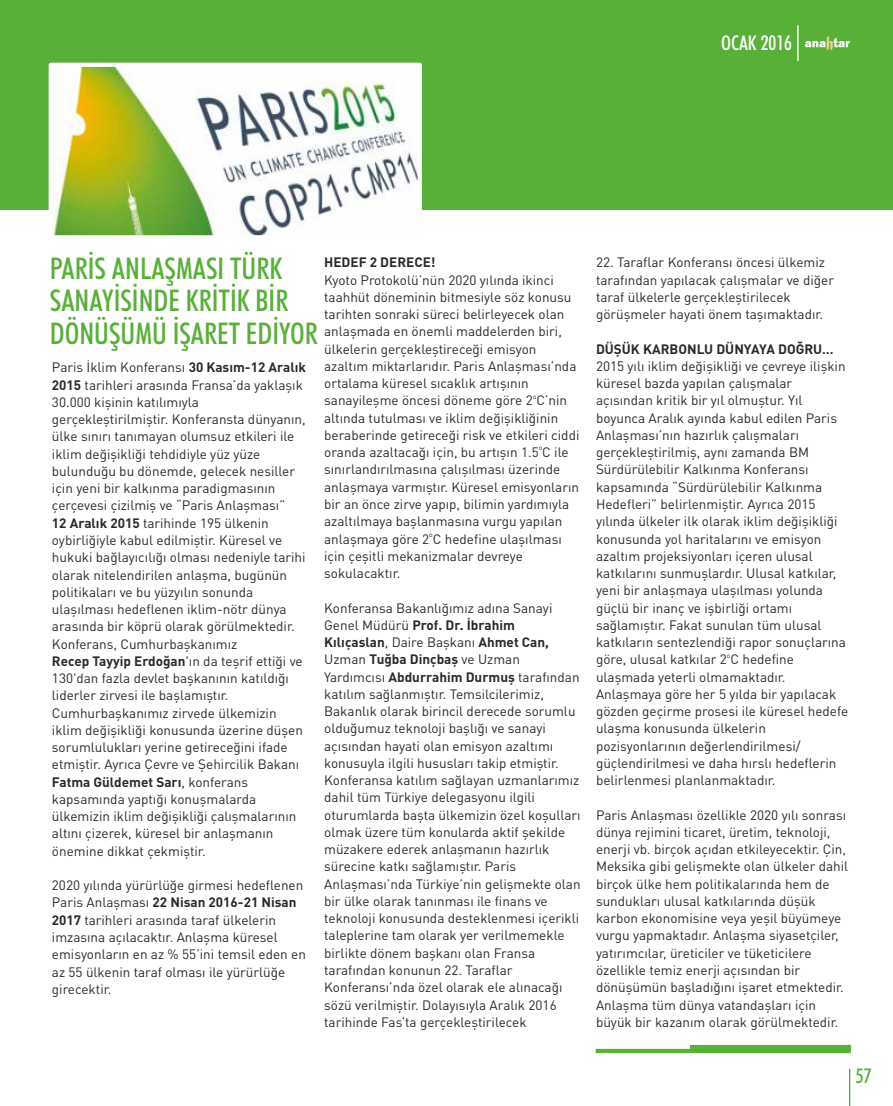
<style>
.page{position:relative;width:893px;height:1106px;background:#fff}
.page>*{position:absolute;margin:0;border:0;box-sizing:border-box;transform-origin:0 0}
.t1{font:500 condensed 30px/32.2px "Futura BT";color:#59b039}
.t2{font:500 condensed 20.25px "Futura BT";color:#fefefe}
.t3{font:500 condensed 20.25px "Futura BT";color:#59b039}
.t4{font:13.5px/17.2px "DIN Pro";color:#2b2a29}
.t5{font:700 13.5px "DIN Pro";color:#2b2a29}
.t6{font:6.75px "DIN Pro";color:#2b2a29}
.s1{font-weight:700}
</style>
<div class="page">
<div style="left:0;top:0;width:893px;height:209px;background:#59b039"></div>
<svg style="left:849px;top:1068px;width:1px;height:38px"></svg>
<svg style="left:797px;top:25px;width:2px;height:36px"></svg>
<svg style="left:805px;top:36px;width:45px;height:15px"></svg>
<svg style="left:596px;top:1044px;width:255px;height:9px"></svg>
<img style="left:54px;top:68px;width:363px;height:166px">
<div style="left:49px;top:63px;width:373px;height:176px;border:4px solid #fefefe"></div>
<h2 class="t2" style="left:721px;top:35px;width:72px">OCAK 2016</h2>
<h1 class="t1" style="left:50px;top:255px;width:270px">PARİS ANLAŞMASI TÜRK<br>SANAYİSİNDE KRİTİK BİR<br>DÖNÜŞÜMÜ İŞARET EDİYOR</h1>
<p class="t5" style="left:324px;top:257px;width:113px">HEDEF 2 DERECE!</p>
<p class="t4" style="left:324px;top:272px;width:254px">Kyoto Protokolü’nün 2020 yılında ikinci taahhüt döneminin bitmesiyle söz konusu tarihten sonraki süreci belirleyecek olan anlaşmada en önemli maddelerden biri, ülkelerin gerçekleştireceği emisyon azaltım miktarlarıdır. Paris Anlaşması’nda ortalama küresel sıcaklık artışının</p>
<p class="t6" style="left:533px;top:393px;width:5px">o</p>
<p class="t4" style="left:324px;top:393px;width:257px">sanayileşme öncesi döneme göre 2 C’nin altında tutulması ve iklim değişikliğinin beraberinde getireceği risk ve etkileri ciddi</p>
<p class="t6" style="left:539px;top:445px;width:5px">o</p>
<p class="t4" style="left:324px;top:445px;width:256px">oranda azaltacağı için, bu artışın 1.5 C ile sınırlandırılmasına çalışılması üzerinde anlaşmaya varmıştır. Küresel emisyonların bir an önce zirve yapıp, bilimin yardımıyla azaltılmaya başlanmasına vurgu yapılan</p>
<p class="t6" style="left:429px;top:531px;width:5px">o</p>
<p class="t4" style="left:324px;top:531px;width:239px">anlaşmaya göre 2 C hedefine ulaşılması için çeşitli mekanizmalar devreye sokulacaktır.</p>
<p class="t4" style="left:324px;top:600px;width:258px">Konferansa Bakanlığımız adına Sanayi Genel Müdürü <span class="s1">Prof. Dr. İbrahim Kılıçaslan</span>, Daire Başkanı <span class="s1">Ahmet Can, </span>Uzman <span class="s1">Tuğba Dinçbaş</span> ve Uzman Yardımcısı <span class="s1">Abdurrahim Durmuş</span> tarafından katılım sağlanmıştır. Temsilcilerimiz, Bakanlık olarak birincil derecede sorumlu olduğumuz teknoloji başlığı ve sanayi açısından hayati olan emisyon azaltımı konusuyla ilgili hususları takip etmiştir.<br>Konferansa katılım sağlayan uzmanlarımız dahil tüm Türkiye delegasyonu ilgili oturumlarda başta ülkemizin özel koşulları olmak üzere tüm konularda aktif şekilde müzakere ederek anlaşmanın hazırlık sürecine katkı sağlamıştır. Paris Anlaşması’nda Türkiye’nin gelişmekte olan bir ülke olarak tanınması ile finans ve teknoloji konusunda desteklenmesi içerikli taleplerine tam olarak yer verilmemekle birlikte dönem başkanı olan Fransa tarafından konunun 22. Taraflar Konferansı’nda özel olarak ele alınacağı sözü verilmiştir. Dolayısıyla Aralık 2016 tarihinde Fas’ta gerçekleştirilecek</p>
<p class="t4" style="left:52px;top:360px;width:256px">Paris İklim Konferansı <span class="s1">30 Kasım-12 Aralık 2015</span> tarihleri arasında Fransa’da yaklaşık 30.000 kişinin katılımıyla gerçekleştirilmiştir. Konferansta dünyanın, ülke sınırı tanımayan olumsuz etkileri ile iklim değişikliği tehdidiyle yüz yüze bulunduğu bu dönemde, gelecek nesiller için yeni bir kalkınma paradigmasının çerçevesi çizilmiş ve “Paris Anlaşması”<br><span class="s1">12 Aralık 2015</span> tarihinde 195 ülkenin oybirliğiyle kabul edilmiştir. Küresel ve hukuki bağlayıcılığı olması nedeniyle tarihi olarak nitelendirilen anlaşma, bugünün politikaları ve bu yüzyılın sonunda ulaşılması hedeflenen iklim-nötr dünya arasında bir köprü olarak görülmektedir.<br>Konferans, Cumhurbaşkanımız<br><span class="s1">Recep Tayyip Erdoğan</span>'ın da teşrif ettiği ve 130'dan fazla devlet başkanının katıldığı liderler zirvesi ile başlamıştır.<br>Cumhurbaşkanımız zirvede ülkemizin iklim değişikliği konusunda üzerine düşen sorumlulukları yerine getireceğini ifade etmiştir. Ayrıca Çevre ve Şehircilik Bakanı <span class="s1">Fatma Güldemet Sarı</span>, konferans kapsamında yaptığı konuşmalarda ülkemizin iklim değişikliği çalışmalarının altını çizerek, küresel bir anlaşmanın önemine dikkat çekmiştir.</p>
<p class="t4" style="left:52px;top:878px;width:255px">2020 yılında yürürlüğe girmesi hedeflenen Paris Anlaşması <span class="s1">22 Nisan 2016-21 Nisan 2017</span> tarihleri arasında taraf ülkelerin imzasına açılacaktır. Anlaşma küresel emisyonların en az % 55’ini temsil eden en az 55 ülkenin taraf olması ile yürürlüğe girecektir.</p>
<p class="t4" style="left:596px;top:255px;width:239px">22. Taraflar Konferansı öncesi ülkemiz tarafından yapılacak çalışmalar ve diğer taraf ülkelerle gerçekleştirilecek görüşmeler hayati önem taşımaktadır.</p>
<p class="t5" style="left:596px;top:343px;width:239px">DÜŞÜK KARBONLU DÜNYAYA DOĞRU…</p>
<p class="t4" style="left:596px;top:359px;width:251px">2015 yılı iklim değişikliği ve çevreye ilişkin küresel bazda yapılan çalışmalar açısından kritik bir yıl olmuştur. Yıl boyunca Aralık ayında kabul edilen Paris Anlaşması’nın hazırlık çalışmaları gerçekleştirilmiş, aynı zamanda BM Sürdürülebilir Kalkınma Konferansı kapsamında “Sürdürülebilir Kalkınma Hedefleri” belirlenmiştir. Ayrıca 2015 yılında ülkeler ilk olarak iklim değişikliği konusunda yol haritalarını ve emisyon azaltım projeksiyonları içeren ulusal katkılarını sunmuşlardır. Ulusal katkılar, yeni bir anlaşmaya ulaşılması yolunda güçlü bir inanç ve işbirliği ortamı sağlamıştır. Fakat sunulan tüm ulusal katkıların sentezlendiği rapor sonuçlarına</p>
<p class="t6" style="left:727px;top:652px;width:5px">o</p>
<p class="t4" style="left:596px;top:652px;width:254px">göre, ulusal katkılar 2 C hedefine ulaşmada yeterli olmamaktadır.<br>Anlaşmaya göre her 5 yılda bir yapılacak gözden geçirme prosesi ile küresel hedefe ulaşma konusunda ülkelerin pozisyonlarının değerlendirilmesi/ güçlendirilmesi ve daha hırslı hedeflerin belirlenmesi planlanmaktadır.</p>
<p class="t4" style="left:596px;top:807px;width:254px">Paris Anlaşması özellikle 2020 yılı sonrası dünya rejimini ticaret, üretim, teknoloji, enerji vb. birçok açıdan etkileyecektir. Çin, Meksika gibi gelişmekte olan ülkeler dahil birçok ülke hem politikalarında hem de sundukları ulusal katkılarında düşük karbon ekonomisine veya yeşil büyümeye vurgu yapmaktadır. Anlaşma siyasetçiler, yatırımcılar, üreticiler ve tüketicilere özellikle temiz enerji açısından bir dönüşümün başladığını işaret etmektedir.<br>Anlaşma tüm dünya vatandaşları için büyük bir kazanım olarak görülmektedir.</p>
<h2 class="t3" style="left:856px;top:1067px;width:17px">57</h2>
</div>
